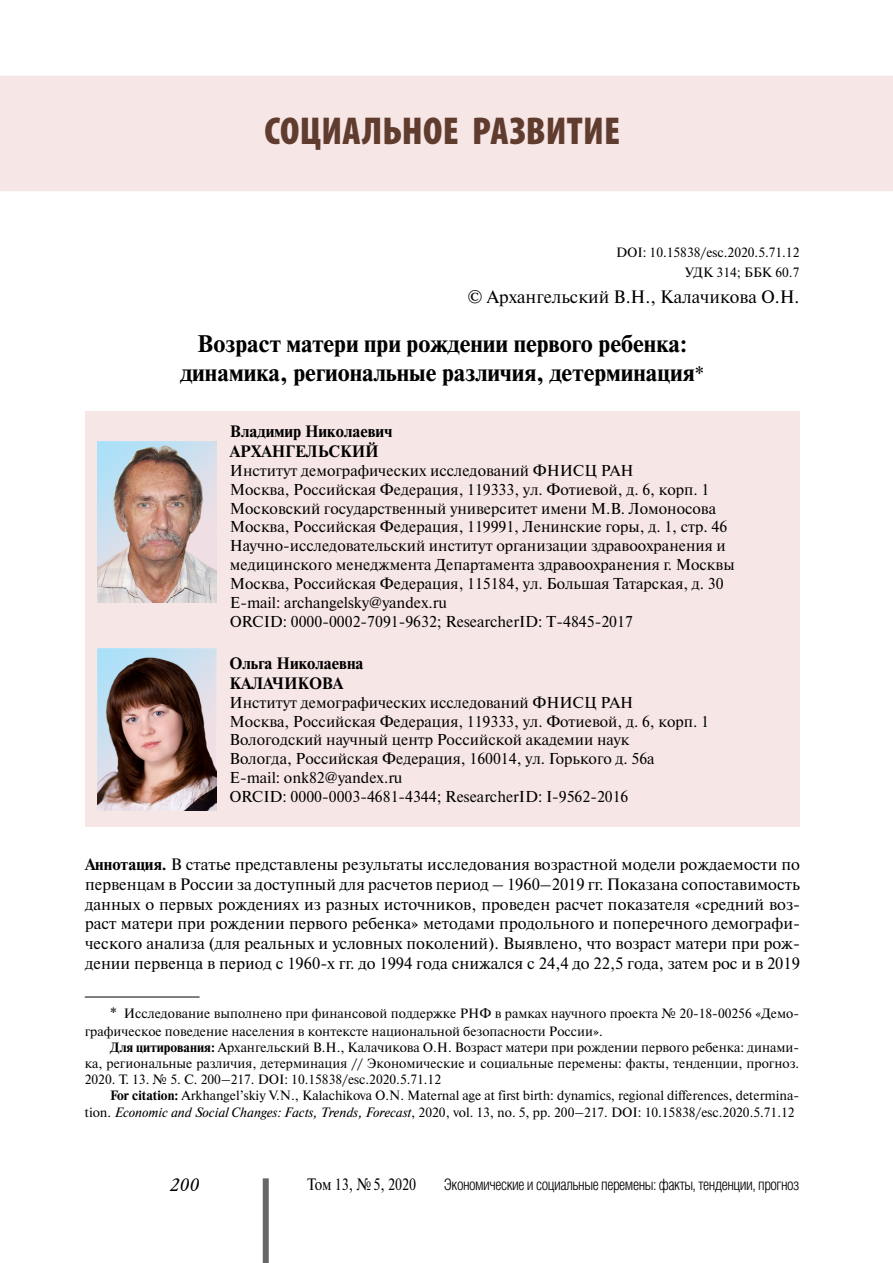
<style>
.page{position:relative;width:893px;height:1263px;background:#fff}
.page>*{position:absolute;margin:0;border:0;box-sizing:border-box;transform-origin:0 0}
.t1{font:900 condensed 39px "Myriad Pro";letter-spacing:.005em;color:#603c2f}
.t2{font:700 24px/28.8px "Newton C";color:#000;text-align:center}
.t3{font:18px "Newton C";color:#000}
.t4{font:italic 18px "Academy";color:#000}
.t5{font:16.5px/19.8px "Newton C";color:#000;text-align:justify}
.t6{font:700 16.5px/19.8px "Newton C";color:#000}
.t7{font:16.5px "Newton C";color:#000;scale:.85 1}
.t8{font:15.75px/18.9px "Newton C";color:#000}
.t9{font:300 15.75px "Helios Cond";letter-spacing:-.03em;color:#000}
.t10{font:13.5px/16.2px "Newton C";color:#000}
.s1{font-weight:400;font-size:21px}
.s2{font-weight:700}
.s3{font-size:15px}
.s4{font-style:italic}
</style>
<div class="page">
<div style="left:263px;top:1178px;width:6px;height:85px;background:#666"></div>
<hr style="left:85px;top:997px;width:115px;height:1px;background:#000">
<div style="left:85px;top:411px;width:714px;height:416px;background:#f7e6e6"></div>
<div style="left:1px;top:76px;width:891px;height:114px;background:#f7e6e6"></div>
<div style="left:0;top:76px;width:893px;height:115px;border:2px solid #f7e6e6"></div>
<img style="left:98px;top:649px;width:119px;height:161px">
<img style="left:98px;top:441px;width:119px;height:162px">
<h1 class="t1" style="left:264px;top:106px;width:357px">СОЦИАЛЬНОЕ РАЗВИТИЕ</h1>
<p class="t10" style="left:616px;top:242px;width:185px;line-height:20.4px;text-align:right">DOI: 10.15838/esc.2020.5.71.12<br>УДК 314; ББК 60.7</p>
<p class="t3" style="left:467px;top:287px;width:333px">© Архангельский В.Н., Калачикова О.Н.</p>
<h2 class="t2" style="left:180px;top:329px;width:525px">Возраст матери при рождении первого ребенка: динамика, региональные различия, детерминация<span class="s1">*</span></h2>
<p class="t6" style="left:230px;top:421px;width:164px">Владимир Николаевич<br>АРХАНГЕЛЬСКИЙ</p>
<p class="t8" style="left:230px;top:461px;width:506px">Институт демографических исследований ФНИСЦ РАН<br>Москва, Российская Федерация, 119333, ул. Фотиевой, д. 6, корп. 1<br>Московский государственный университет имени М.В. Ломоносова Москва, Российская Федерация, 119991, Ленинские горы, д. 1, стр. 46<br>Научно-исследовательский институт организации здравоохранения и медицинского менеджмента Департамента здравоохранения г. Москвы Москва, Российская Федерация, 115184, ул. Большая Татарская, д. 30<br>Е-mail: archangelsky@yandex.ru<br>ORCID: 0000-0002-7091-9632; ResearcherID: T-4845-2017</p>
<p class="t6" style="left:230px;top:653px;width:136px">Ольга Николаевна<br>КАЛАЧИКОВА</p>
<p class="t8" style="left:230px;top:693px;width:481px">Институт демографических исследований ФНИСЦ РАН<br>Москва, Российская Федерация, 119333, ул. Фотиевой, д. 6, корп. 1<br>Вологодский научный центр Российской академии наук<br>Вологда, Российская Федерация, 160014, ул. Горького д. 56а Е-mail: onk82@yandex.ru<br>ORCID: 0000-0003-4681-4344; ResearcherID: I-9562-2016</p>
<p class="t5" style="left:85px;top:854px;width:716px"><span class="s2">Аннотация.</span> В статье представлены результаты исследования возрастной модели рождаемости по первенцам в России за доступный для расчетов период – 1960–2019 гг. Показана сопоставимость данных о первых рождениях из разных источников, проведен расчет показателя «средний воз&shy;раст матери при рождении первого ребенка» методами продольного и поперечного демографи&shy;ческого анализа (для реальных и условных поколений). Выявлено, что возраст матери при рож&shy;дении первенца в период с 1960-х гг. до 1994 года снижался с 24,4 до 22,5 года, затем рос и в 2019</p>
<p class="t10" style="left:85px;top:1004px;width:716px;line-height:18px;text-indent:26px"><span class="s3">*</span> Исследование выполнено при финансовой поддержке РНФ в рамках научного проекта № 20-18-00256 «Демо&shy;графическое поведение населения в контексте национальной безопасности России».</p>
<p class="t10" style="left:85px;top:1039px;width:716px;text-align:justify;text-indent:26px"><span class="s2">Для цитирования:</span> Архангельский В.Н., Калачикова О.Н. Возраст матери при рождении первого ребенка: динами&shy;ка, региональные различия, детерминация // Экономические и социальные перемены: факты, тенденции, прогноз.<br>2020. Т. 13. № 5. С. 200–217. DOI: 10.15838/esc.2020.5.71.12</p>
<p class="t10" style="left:85px;top:1088px;width:716px;text-indent:26px"><span class="s2">For citation:</span> Arkhangel’skiy V.N., Kalachikova O.N. Maternal age at first birth: dynamics, regional differences, determina&shy;tion. <span class="s4">Economic and Social Changes: Facts, Trends, Forecast</span>, 2020, vol. 13, no. 5, pp. 200–217. DOI: 10.15838/esc.2020.5.71.12</p>
<p class="t4" style="left:170px;top:1174px;width:31px">200</p>
<p class="t7" style="left:307px;top:1175px;width:130px">Том 13, №5, 2020</p>
<p class="t9" style="left:444px;top:1176px;width:357px">Экономические и социальные перемены: факты, тенденции, прогноз</p>
</div>
